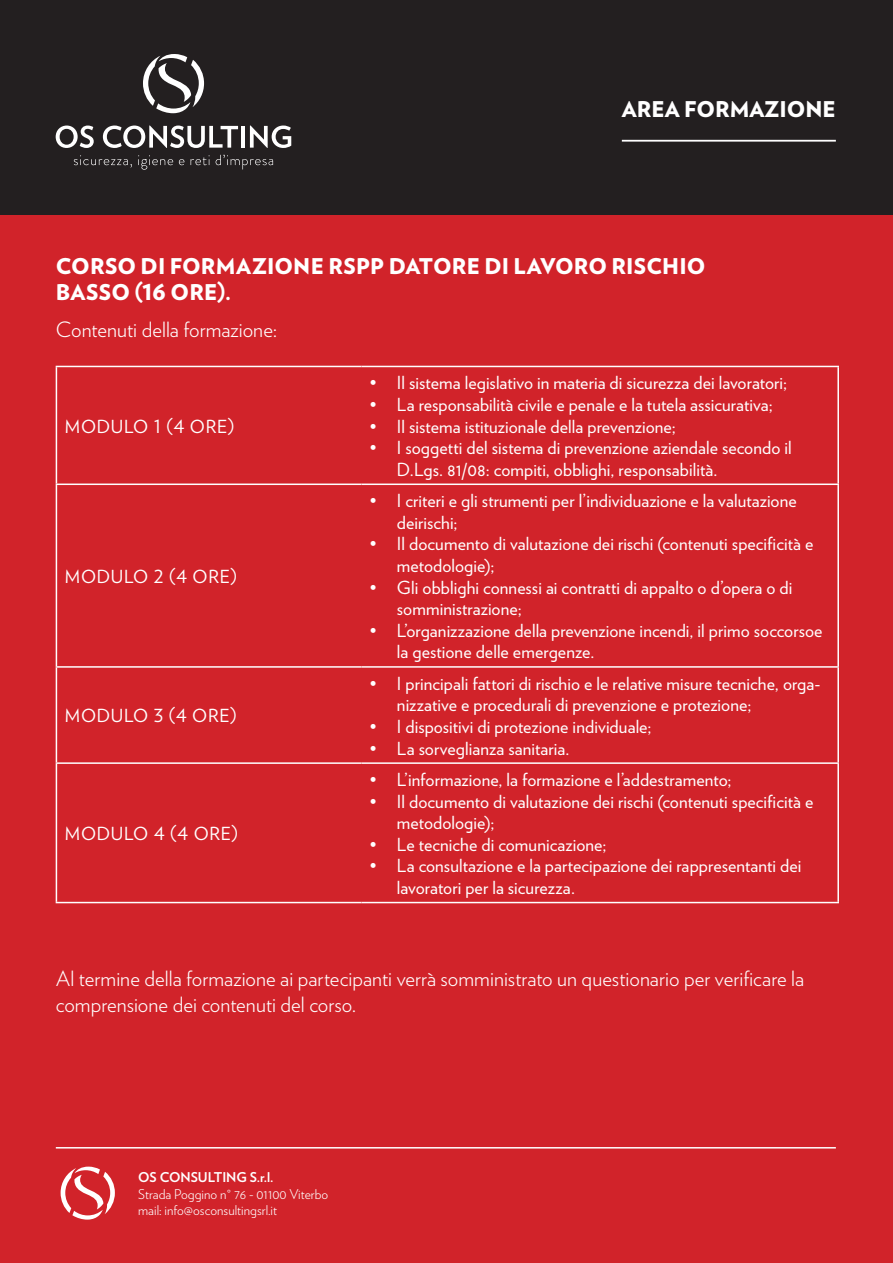
<style>
.page{position:relative;width:893px;height:1263px;background:#fff}
.page>*{position:absolute;margin:0;border:0;box-sizing:border-box;transform-origin:0 0}
.t1{font:900 21.75px/26px "Verlag";letter-spacing:.005em;color:#fff}
.t2{font:300 21px "Verlag";color:#fff}
.t3{font:18px/21.6px "Verlag";letter-spacing:.005em;color:#fff}
.t4{font:18px "Verlag";letter-spacing:.04em;color:#fff}
.t5{font:300 13.5px "Verlag";color:#fff}
.t6{font:700 13.5px "Verlag";color:#fff}
</style>
<div class="page">
<div style="left:0;top:153px;width:893px;height:1110px;background:#d1232a"></div>
<div style="left:0;top:0;width:893px;height:215px;background:#231f20"></div>
<svg style="left:56px;top:126px;width:38px;height:22px"></svg>
<svg style="left:103px;top:125px;width:135px;height:23px"></svg>
<hr style="left:241px;top:126px;width:4px;height:22px;background:#fff">
<svg style="left:250px;top:125px;width:41px;height:23px"></svg>
<svg style="left:143px;top:54px;width:61px;height:59px"></svg>
<svg style="left:74px;top:155px;width:199px;height:15px"></svg>
<hr style="left:56px;top:1147px;width:780px;height:1px;background:#fff">
<svg style="left:61px;top:1166px;width:54px;height:53px"></svg>
<hr style="left:622px;top:140px;width:214px;height:2px;background:#fff">
<hr style="left:56px;top:366px;width:305px;height:1px;background:#fff">
<hr style="left:56px;top:367px;width:1px;height:116px;background:#fff">
<hr style="left:361px;top:366px;width:478px;height:1px;background:#fff">
<hr style="left:837px;top:367px;width:2px;height:116px;background:#fff">
<hr style="left:56px;top:483px;width:305px;height:2px;background:#fff">
<hr style="left:56px;top:485px;width:1px;height:181px;background:#fff">
<hr style="left:361px;top:483px;width:478px;height:2px;background:#fff">
<hr style="left:837px;top:485px;width:2px;height:181px;background:#fff">
<hr style="left:56px;top:666px;width:305px;height:2px;background:#fff">
<hr style="left:56px;top:668px;width:1px;height:94px;background:#fff">
<hr style="left:361px;top:666px;width:478px;height:2px;background:#fff">
<hr style="left:837px;top:668px;width:2px;height:94px;background:#fff">
<hr style="left:56px;top:762px;width:305px;height:2px;background:#fff">
<hr style="left:56px;top:764px;width:1px;height:138px;background:#fff">
<hr style="left:361px;top:762px;width:478px;height:2px;background:#fff">
<hr style="left:837px;top:764px;width:2px;height:138px;background:#fff">
<hr style="left:56px;top:902px;width:305px;height:1px;background:#fff">
<hr style="left:361px;top:902px;width:478px;height:1px;background:#fff">
<p class="t1" style="left:622px;top:96px;width:216px">AREA FORMAZIONE</p>
<p class="t1" style="left:56px;top:252px;width:651px">CORSO DI FORMAZIONE RSPP DATORE DI LAVORO RISCHIO<br>BASSO (16 ORE).</p>
<p class="t2" style="left:56px;top:314px;width:223px">Contenuti della formazione:</p>
<p class="t4" style="left:65px;top:413px;width:171px">MODULO 1 (4 ORE)</p>
<p class="t4" style="left:65px;top:563px;width:174px">MODULO 2 (4 ORE)</p>
<p class="t4" style="left:65px;top:702px;width:173px">MODULO 3 (4 ORE)</p>
<p class="t4" style="left:65px;top:820px;width:175px">MODULO 4 (4 ORE)</p>
<p class="t3" style="left:370px;top:371px;width:419px">• Il sistema legislativo in materia di sicurezza dei lavoratori;</p>
<p class="t3" style="left:370px;top:393px;width:404px">• La responsabilità civile e penale e la tutela assicurativa;</p>
<p class="t3" style="left:370px;top:414px;width:307px">• Il sistema istituzionale della prevenzione;</p>
<p class="t3" style="left:397px;top:436px;width:396px;text-indent:-27px">• I soggetti del sistema di prevenzione aziendale secondo il<br>D.Lgs. 81/08: compiti, obblighi, responsabilità.</p>
<p class="t3" style="left:397px;top:489px;width:401px;text-indent:-27px">• I criteri e gli strumenti per l’individuazione e la valutazione deirischi;</p>
<p class="t3" style="left:397px;top:532px;width:418px;text-indent:-27px">• Il documento di valutazione dei rischi (contenuti specificità e metodologie);</p>
<p class="t3" style="left:397px;top:575px;width:397px;text-indent:-27px">• Gli obblighi connessi ai contratti di appalto o d’opera o di somministrazione;</p>
<p class="t3" style="left:397px;top:619px;width:427px;text-indent:-27px">• L’organizzazione della prevenzione incendi, il primo soccorsoe la gestione delle emergenze.</p>
<p class="t3" style="left:397px;top:672px;width:425px;text-indent:-27px">• I principali fattori di rischio e le relative misure tecniche, orga&shy;nizzative e procedurali di prevenzione e protezione;</p>
<p class="t3" style="left:370px;top:715px;width:283px">• I dispositivi di protezione individuale;</p>
<p class="t3" style="left:370px;top:736px;width:201px">• La sorveglianza sanitaria.</p>
<p class="t3" style="left:370px;top:768px;width:363px">• L’informazione, la formazione e l’addestramento;</p>
<p class="t3" style="left:397px;top:789px;width:418px;text-indent:-27px">• Il documento di valutazione dei rischi (contenuti specificità e metodologie);</p>
<p class="t3" style="left:370px;top:833px;width:238px">• Le tecniche di comunicazione;</p>
<p class="t3" style="left:397px;top:854px;width:406px;text-indent:-27px">• La consultazione e la partecipazione dei rappresentanti dei lavoratori per la sicurezza.</p>
<p class="t2" style="left:56px;top:963px;width:750px">Al termine della formazione ai partecipanti verrà somministrato un questionario per verificare la</p>
<p class="t2" style="left:56px;top:988px;width:302px">comprensione dei contenuti del corso.</p>
<p class="t6" style="left:138px;top:1167px;width:137px">OS CONSULTING S.r.l.</p>
<p class="t5" style="left:138px;top:1184px;width:192px">Strada Poggino n° 76 - 01100 Viterbo</p>
<p class="t5" style="left:138px;top:1200px;width:140px">mail: info@osconsultingsrl.it</p>
</div>
